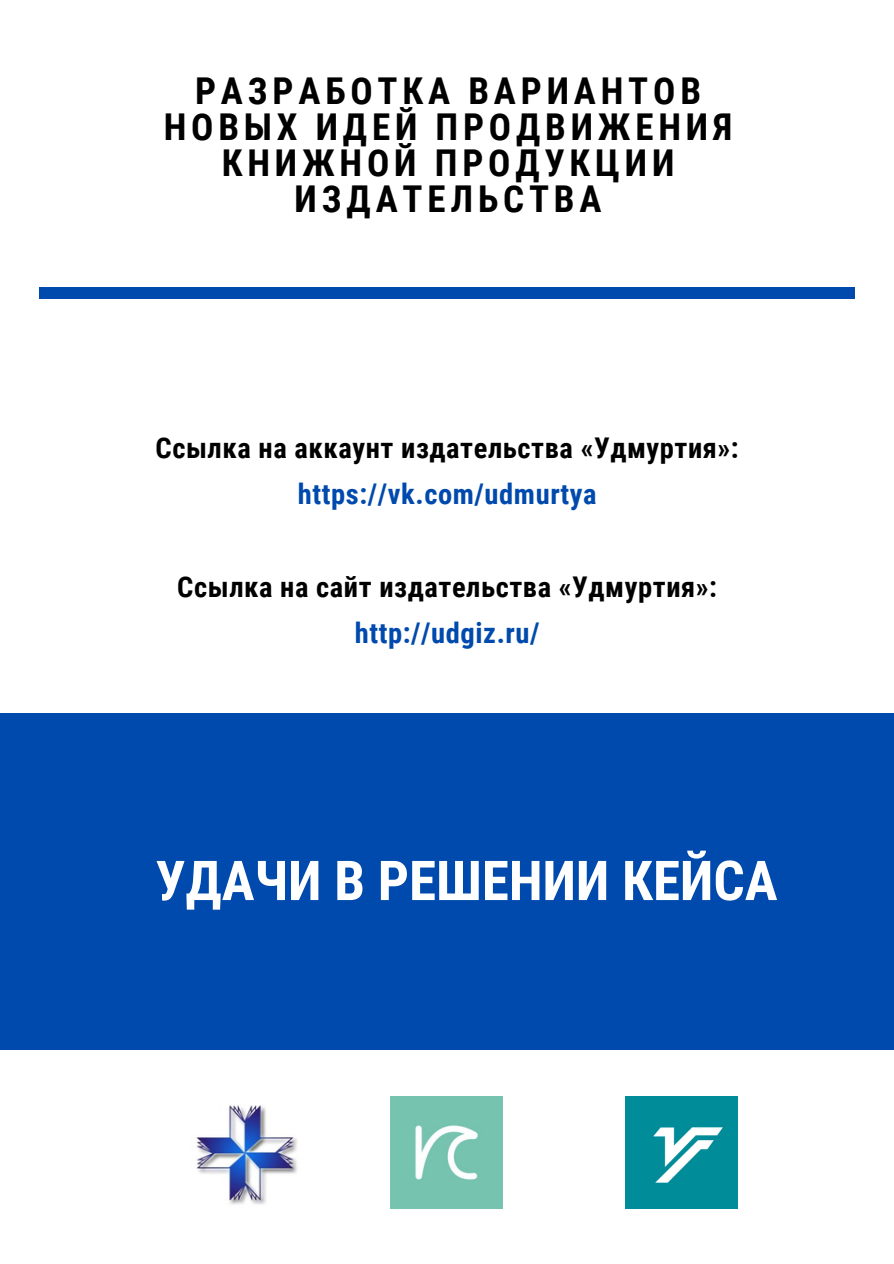
<style>
.page{position:relative;width:894px;height:1264px;background:#fff}
.page>*{position:absolute;margin:0;border:0;box-sizing:border-box;transform-origin:0 0}
.t1{font:700 55.05px "Roboto Condensed";color:#fff}
.t2{font:700 36.9px/36px "Roboto Condensed";letter-spacing:.13em;color:#000;text-align:center}
.t3{font:700 28.5px "Roboto Condensed";letter-spacing:.02em;color:#000}
.t4{font:700 28.5px "Roboto Condensed";letter-spacing:.02em;color:#004aad}
</style>
<div class="page">
<img style="left:196px;top:1105px;width:102px;height:100px">
<img style="left:625px;top:1096px;width:112px;height:112px">
<img style="left:391px;top:1096px;width:111px;height:112px">
<div style="left:39px;top:287px;width:815px;height:11px;background:#004aad"></div>
<div style="left:0;top:713px;width:893px;height:336px;background:#004aad"></div>
<p class="t2" style="left:164px;top:73px;width:570px">РАЗРАБОТКА ВАРИАНТОВ<br>НОВЫХ ИДЕЙ ПРОДВИЖЕНИЯ<br>КНИЖНОЙ ПРОДУКЦИИ<br>ИЗДАТЕЛЬСТВА</p>
<p class="t3" style="left:155px;top:431px;width:584px">Ссылка на аккаунт издательства «Удмуртия»:</p>
<p class="t4" style="left:298px;top:478px;width:300px">https://vk.com/udmurtya</p>
<p class="t3" style="left:177px;top:570px;width:541px">Ссылка на сайт издательства «Удмуртия»:</p>
<p class="t4" style="left:354px;top:616px;width:186px">http://udgiz.ru/</p>
<h1 class="t1" style="left:155px;top:849px;width:623px">УДАЧИ В РЕШЕНИИ КЕЙСА</h1>
</div>
